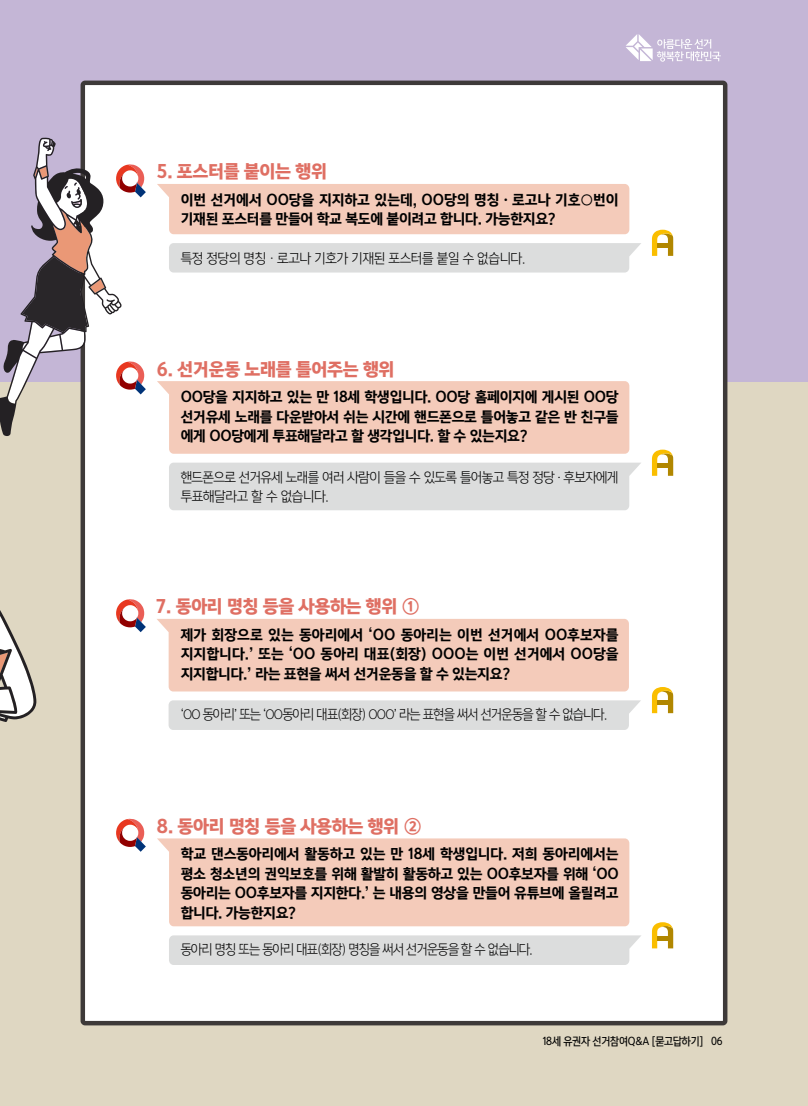
<style>
.page{position:relative;width:808px;height:1106px;background:#fff}
.page>*{position:absolute;margin:0;border:0;box-sizing:border-box;transform-origin:0 0}
.t1{font:16.5px "Yoon Gothic Pro 790";letter-spacing:-.025em;color:#df6f63;scale:.95 1}
.t2{font:13.5px/19.5px "Yoon Gothic Pro 780";letter-spacing:-.025em;color:#000;text-align:justify;scale:.95 1}
.t3{font:13.5px "Yoon Gothic Pro 730";letter-spacing:-.05em;color:#000;scale:.92 1}
.t4{font:13.5px/19.5px "Yoon Gothic Pro 730";letter-spacing:-.05em;color:#000;scale:.95 1}
.t5{font:13.5px "Yoon Gothic Pro 730";letter-spacing:-.025em;color:#000;scale:.95 1}
.t6{font:10.5px "Yoon Gothic Pro 760";letter-spacing:-.025em;color:#000;scale:.9 1}
</style>
<div class="page">
<div style="left:0;top:0;width:808px;height:383px;background:#c4b6d6"></div>
<div style="left:0;top:383px;width:808px;height:723px;background:#dfd7c2"></div>
<div style="left:83px;top:83px;width:642px;height:940px;background:#fff;border-radius:2px"></div>
<div style="left:81px;top:81px;width:646px;height:944px;border:4px solid #3e3a39;border-radius:2px"></div>
<svg style="left:0;top:138px;width:86px;height:298px"></svg>
<svg style="left:0;top:610px;width:36px;height:112px"></svg>
<svg style="left:652px;top:230px;width:21px;height:26px"></svg>
<div style="left:657px;top:243px;width:11px;height:5px;background:#b18700"></div>
<svg style="left:652px;top:449px;width:21px;height:27px"></svg>
<div style="left:657px;top:463px;width:11px;height:5px;background:#b18700"></div>
<svg style="left:652px;top:687px;width:21px;height:26px"></svg>
<div style="left:657px;top:700px;width:11px;height:5px;background:#b18700"></div>
<svg style="left:652px;top:922px;width:21px;height:26px"></svg>
<div style="left:657px;top:935px;width:11px;height:5px;background:#b18700"></div>
<svg style="left:8px;top:139px;width:138px;height:264px"></svg>
<svg style="left:116px;top:599px;width:30px;height:33px"></svg>
<svg style="left:116px;top:818px;width:30px;height:33px"></svg>
<div style="left:157px;top:838px;width:472px;height:88px;background:#f4cbba"></div>
<div style="left:169px;top:935px;width:472px;height:30px;background:#dcdddd"></div>
<div style="left:157px;top:619px;width:472px;height:72px;background:#f4cbba"></div>
<div style="left:169px;top:700px;width:472px;height:30px;background:#dcdddd"></div>
<div style="left:157px;top:381px;width:472px;height:73px;background:#f4cbba"></div>
<div style="left:169px;top:462px;width:472px;height:48px;background:#dcdddd"></div>
<div style="left:157px;top:184px;width:472px;height:50px;background:#f4cbba"></div>
<div style="left:169px;top:243px;width:472px;height:29px;background:#dcdddd"></div>
<svg style="left:626px;top:34px;width:95px;height:28px"></svg>
<p class="t1" style="left:157px;top:159px;width:181px">5. 포스터를 붙이는 행위</p>
<p class="t2" style="left:181px;top:190px;width:463px">이번 선거에서 OO당을 지지하고 있는데, OO당의 명칭ㆍ로고나 기호○번이 기재된 포스터를 만들어 학교 복도에 붙이려고 합니다. 가능한지요?</p>
<p class="t5" style="left:181px;top:249px;width:364px">특정 정당의 명칭ㆍ로고나 기호가 기재된 포스터를 붙일 수 없습니다.</p>
<p class="t1" style="left:157px;top:356px;width:252px">6. 선거운동 노래를 틀어주는 행위</p>
<p class="t2" style="left:181px;top:387px;width:463px">OO당을 지지하고 있는 만 18세 학생입니다. OO당 홈페이지에 게시된 OO당 선거유세 노래를 다운받아서 쉬는 시간에 핸드폰으로 틀어놓고 같은 반 친구들 에게 OO당에게 투표해달라고 할 생각입니다. 할 수 있는지요?</p>
<p class="t4" style="left:181px;top:467px;width:462px">핸드폰으로 선거유세 노래를 여러 사람이 들을 수 있도록 틀어놓고 특정 정당 ․ 후보자에게 투표해달라고 할 수 없습니다.</p>
<p class="t1" style="left:156px;top:594px;width:279px">7. 동아리 명칭 등을 사용하는 행위 ①</p>
<p class="t2" style="left:181px;top:624px;width:462px">제가 회장으로 있는 동아리에서 ‘OO 동아리는 이번 선거에서 OO후보자를 지지합니다.’ 또는 ‘OO 동아리 대표(회장) OOO는 이번 선거에서 OO당을 지지합니다.’ 라는 표현을 써서 선거운동을 할 수 있는지요?</p>
<p class="t3" style="left:181px;top:706px;width:465px">‘OO 동아리’ 또는 ‘OO동아리 대표(회장) OOO’ 라는 표현을 써서 선거운동을 할 수 없습니다.</p>
<p class="t1" style="left:157px;top:813px;width:281px">8. 동아리 명칭 등을 사용하는 행위 ②</p>
<p class="t2" style="left:181px;top:844px;width:463px">학교 댄스동아리에서 활동하고 있는 만 18세 학생입니다. 저희 동아리에서는 평소 청소년의 권익보호를 위해 활발히 활동하고 있는 OO후보자를 위해 ‘OO 동아리는 OO후보자를 지지한다.’ 는 내용의 영상을 만들어 유튜브에 올릴려고 합니다. 가능한지요?</p>
<p class="t3" style="left:181px;top:941px;width:384px">동아리 명칭 또는 동아리 대표(회장) 명칭을 써서 선거운동을 할 수 없습니다.</p>
<p class="t6" style="left:543px;top:1033px;width:201px">18세 유권자 선거참여Q&amp;A [묻고답하기] 06</p>
</div>
